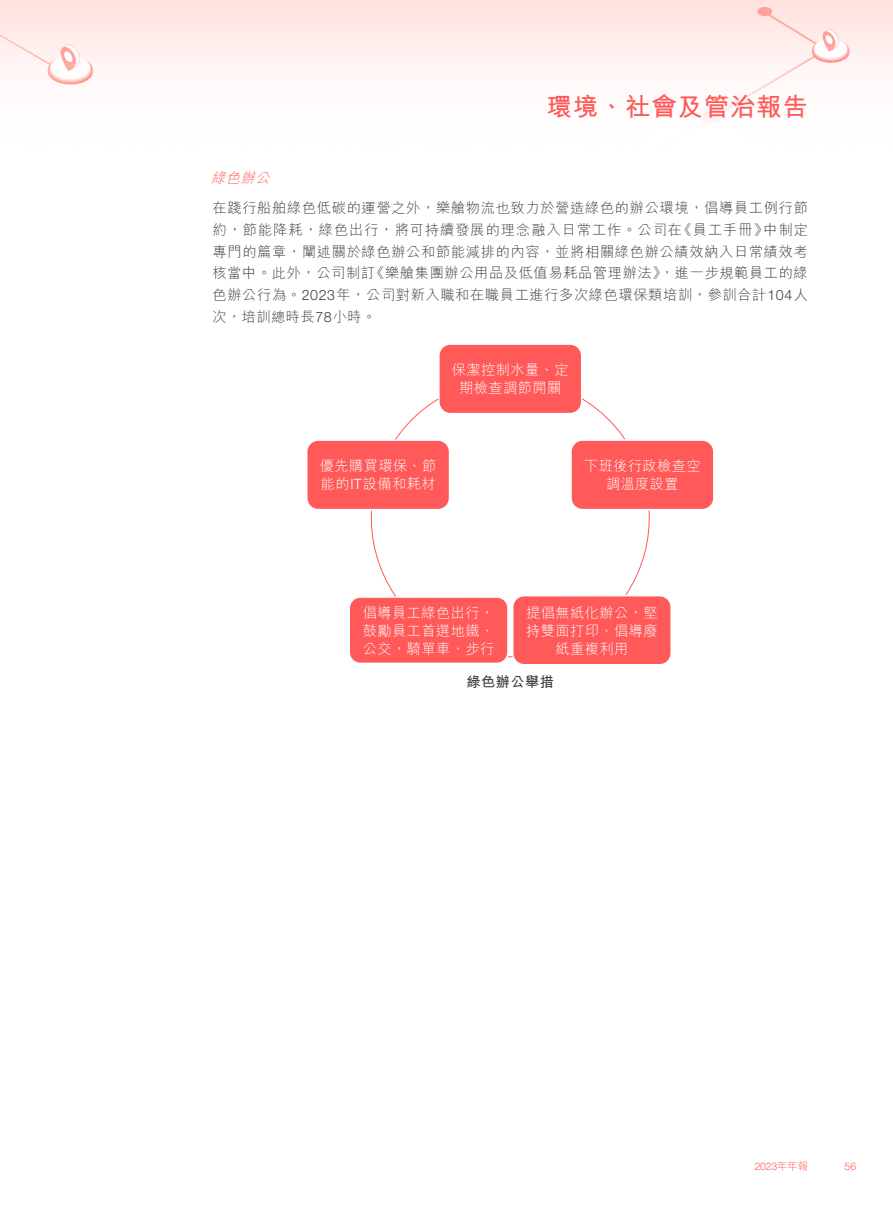
<style>
.page{position:relative;width:893px;height:1212px;background:#fff}
.page>*{position:absolute;margin:0;border:0;box-sizing:border-box;transform-origin:0 0}
.t1{font:700 25.5px "M Hei HK";letter-spacing:.03em;color:#ff5959}
.t2{font:300 14.25px/21.8px "M Hei HK";letter-spacing:.045em;color:#3e3e3f;text-align:right}
.t3{font:300 14.25px/18px "M Hei HK";letter-spacing:.03em;color:#fff;text-align:center}
.t4{font:300 14.25px "M Hei HK";letter-spacing:.065em;color:#3e3e3f}
.t5{font:700 14.25px "M Hei HK";letter-spacing:.03em;color:#3e3e3f}
.t6{font:italic 300 14.25px "M Hei HK";color:#ff5959}
.t7{font:300 10.5px "Helvetica Neue LT Std";letter-spacing:-.025em;color:#ff5959}
.s1{font-family:"Helvetica Neue LT Std"}
.s2{font-family:"M Hei HK"}
</style>
<div class="page">
<img style="left:0;top:0;width:893px;height:122px">
<div style="left:439px;top:344px;width:143px;height:70px;background:#ff5959;border-radius:12px"></div>
<div style="left:438px;top:343px;width:144px;height:71px;border:2px solid #fff;border-radius:12px"></div>
<svg style="left:581px;top:398px;width:45px;height:41px"></svg>
<div style="left:571px;top:440px;width:143px;height:70px;background:#ff5959;border-radius:12px"></div>
<div style="left:570px;top:439px;width:145px;height:71px;border:2px solid #fff;border-radius:12px"></div>
<svg style="left:625px;top:510px;width:25px;height:85px"></svg>
<div style="left:513px;top:596px;width:158px;height:69px;background:#ff5959;border-radius:12px"></div>
<div style="left:512px;top:595px;width:160px;height:70px;border:2px solid #fff;border-radius:12px"></div>
<div style="left:349px;top:597px;width:159px;height:66px;background:#ff5959;border-radius:11px"></div>
<div style="left:348px;top:596px;width:161px;height:68px;border:2px solid #fff;border-radius:11px"></div>
<svg style="left:370px;top:510px;width:27px;height:87px"></svg>
<div style="left:307px;top:440px;width:143px;height:70px;background:#ff5959;border-radius:12px"></div>
<div style="left:306px;top:439px;width:144px;height:71px;border:2px solid #fff;border-radius:12px"></div>
<svg style="left:394px;top:398px;width:45px;height:43px"></svg>
<h1 class="t1" style="left:546px;top:88px;width:263px">環境、社會及管治報告</h1>
<p class="t6" style="left:211px;top:170px;width:63px">綠色辦公</p>
<p class="t2" style="left:213px;top:197px;width:597px">在踐行船舶綠色低碳的運營之外，樂艙物流也致力於營造綠色的辦公環境，倡導員工例行節中制定</p>
<p class="t4" style="left:213px;top:222px;width:471px">約，節能降耗，綠色出行，將可持續發展的理念融入日常工作。公司在</p>
<p class="t2" style="left:213px;top:240px;width:597px">專門的篇章，闡述關於綠色辦公和節能減排的內容，並將相關綠色辦公績效納入日常績效考</p>
<p class="t2" style="left:370px;top:262px;width:439px">《樂艙集團辦公用品及低值易耗品管理辦法，》進一步規範員工的綠</p>
<p class="t2" style="left:678px;top:218px;width:92px">《員工手冊》</p>
<p class="t2" style="left:213px;top:262px;width:597px;text-align:left">核當中。此外，公司制訂<br>色辦公行為。<span class="s1">2023</span>年，公司對新入職和在職員工進行多次綠色環保類培訓，參訓合計<span class="s1">104</span>人次，培訓總時長<span class="s1">78</span>小時。</p>
<p class="t3" style="left:452px;top:361px;width:118px">保潔控制水量、定期檢查調節開關</p>
<p class="t3" style="left:320px;top:457px;width:118px;text-align:left">優先購買環保、節能的<span class="s1">IT</span>設備和耗材</p>
<p class="t3" style="left:584px;top:457px;width:118px">下班後行政檢查空調溫度設置</p>
<p class="t3" style="left:363px;top:603px;width:133px;text-align:justify">倡導員工綠色出行，鼓勵員工首選地鐵、公交，騎單車、步行</p>
<p class="t3" style="left:526px;top:603px;width:133px">提倡無紙化辦公，堅持雙面打印、倡導廢紙重複利用</p>
<p class="t5" style="left:467px;top:672px;width:89px">綠色辦公舉措</p>
<p class="t7" style="left:755px;top:1160px;width:55px">2023<span class="s2">年年報</span></p>
<p class="t7" style="left:845px;top:1159px;width:13px">56</p>
</div>
